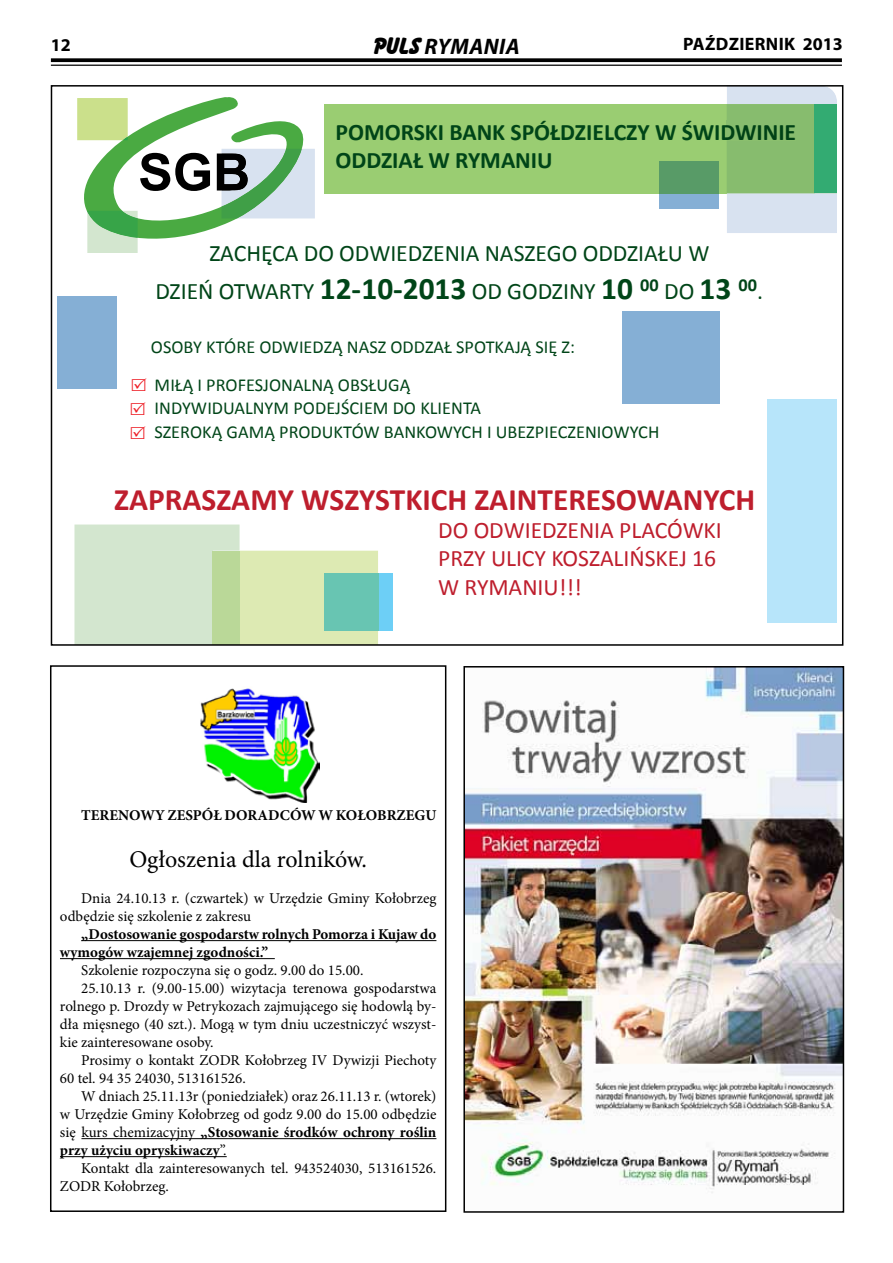
<style>
.page{position:relative;width:893px;height:1263px;background:#fff}
.page>*{position:absolute;margin:0;border:0;box-sizing:border-box;transform-origin:0 0}
.t1{font:700 31.35px "Calibri";color:#be1e2d}
.t2{font:24px "Minion Pro";color:#000}
.t3{font:23.7px/37.7px "Calibri";letter-spacing:-.005em;color:#004518;text-align:center}
.t4{font:23.7px/28.3px "Calibri";letter-spacing:-.005em;color:#be1e2d}
.t5{font:700 23.7px "Calibri";color:#004116}
.t6{font:700 23.7px "Calibri";color:#004518}
.t7{font:italic 700 22.5px "Myriad Pro";letter-spacing:.02em;color:#000}
.t8{font:18.3px/37.7px "Calibri";color:#004518}
.t9{font:700 18px "Myriad Pro";letter-spacing:.02em;color:#000}
.t10{font:15px/18px "Minion Pro";color:#000}
.t11{font:700 15px/18px "Minion Pro";color:#000}
.s1{font-family:"Bassoon";font-style:normal;font-size:21px}
.s2{font-weight:700;font-size:31.35px}
.s3{font-weight:400}
</style>
<div class="page">
<svg style="left:51px;top:58px;width:791px;height:4px;background:#151515"></svg>
<hr style="left:51px;top:65px;width:791px;height:1px;background:#000">
<div style="left:325px;top:104px;width:512px;height:89px;background:#9acd72"></div>
<div style="left:378px;top:573px;width:14px;height:57px;background:#6dcff6"></div>
<svg style="left:727px;top:88px;width:110px;height:145px;background:#adcead"></svg>
<div style="left:726px;top:120px;width:70px;height:20px;background:#87bc6e"></div>
<div style="left:815px;top:104px;width:22px;height:89px;background:#33ab72"></div>
<div style="left:659px;top:193px;width:60px;height:16px;background:#85afd5"></div>
<div style="left:659px;top:161px;width:60px;height:32px;background:#589b67"></div>
<svg style="left:77px;top:97px;width:238px;height:156px"></svg>
<div style="left:767px;top:400px;width:70px;height:223px;background:#b7e5fa"></div>
<div style="left:57px;top:296px;width:60px;height:92px;background:#85afd5"></div>
<svg style="left:74px;top:524px;width:304px;height:119px;background:#d0e6c9"></svg>
<div style="left:213px;top:551px;width:27px;height:94px;background:#bad898"></div>
<div style="left:622px;top:312px;width:97px;height:92px;background:#85afd5"></div>
<img style="left:466px;top:669px;width:375px;height:524px">
<div style="left:463px;top:666px;width:381px;height:547px;border:2px solid #000"></div>
<hr style="left:81px;top:940px;width:355px;height:1px;background:#000">
<hr style="left:60px;top:958px;width:215px;height:1px;background:#000">
<hr style="left:81px;top:1138px;width:355px;height:1px;background:#000">
<hr style="left:60px;top:1156px;width:167px;height:1px;background:#000">
<img style="left:200px;top:688px;width:119px;height:114px">
<div style="left:50px;top:665px;width:396px;height:547px;border:2px solid #000"></div>
<p class="t9" style="left:51px;top:33px;width:21px">12</p>
<h3 class="t7" style="left:371px;top:32px;width:150px"><span class="s1">Puls</span> RYMANIA</h3>
<p class="t9" style="left:683px;top:33px;width:161px">PAŹDZIERNIK 2013</p>
<h3 class="t5" style="left:336px;top:117px;width:462px">POMORSKI BANK SPÓŁDZIELCZY W ŚWIDWINIE</h3>
<h3 class="t6" style="left:336px;top:145px;width:218px">ODDZIAŁ W RYMANIU</h3>
<h3 class="t3" style="left:155px;top:234px;width:609px">ZACHĘCA DO ODWIEDZENIA NASZEGO ODDZIAŁU W<br>DZIEŃ OTWARTY <span class="s2">12-10-2013</span> OD GODZINY <span class="s2">10</span> <sup>00</sup> DO <span class="s2">13</span> <sup>00</sup>.</h3>
<p class="t8" style="left:151px;top:328px;width:426px">OSOBY KTÓRE ODWIEDZĄ NASZ ODDZAŁ SPOTKAJĄ SIĘ Z:<br>MIŁĄ I PROFESJONALNĄ OBSŁUGĄ</p>
<p class="t8" style="left:154px;top:396px;width:507px;line-height:24.2px">INDYWIDUALNYM PODEJŚCIEM DO KLIENTA<br>SZEROKĄ GAMĄ PRODUKTÓW BANKOWYCH I UBEZPIECZENIOWYCH</p>
<h1 class="t1" style="left:114px;top:479px;width:642px">ZAPRASZAMY WSZYSTKICH ZAINTERESOWANYCH</h1>
<h3 class="t4" style="left:438px;top:516px;width:285px">DO ODWIEDZENIA PLACÓWKI<br>PRZY ULICY KOSZALIŃSKEJ 16<br>W RYMANIU!!!</h3>
<p class="t11" style="left:81px;top:806px;width:357px">TERENOWY ZESPÓŁ DORADCÓW W KOŁOBRZEGU</p>
<h2 class="t2" style="left:129px;top:843px;width:239px">Ogłoszenia dla rolników.</h2>
<p class="t10" style="left:60px;top:889px;width:378px;text-indent:21px">Dnia 24.10.13 r. (czwartek) w Urzędzie Gminy Kołobrzeg odbędzie się szkolenie z zakresu</p>
<p class="t11" style="left:60px;top:925px;width:378px;text-indent:21px">„Dostosowanie gospodarstw rolnych Pomorza i Kujaw do wymogów wzajemnej zgodności.”</p>
<p class="t10" style="left:81px;top:961px;width:284px">Szkolenie rozpoczyna się o godz. 9.00 do 15.00.</p>
<p class="t10" style="left:81px;top:979px;width:357px">25.10.13 r. (9.00-15.00) wizytacja terenowa gospodarstwa</p>
<p class="t10" style="left:60px;top:997px;width:378px">rolnego p. Drozdy w Petrykozach zajmującego się hodowlą by-</p>
<p class="t10" style="left:60px;top:1015px;width:378px">dła mięsnego (40 szt.). Mogą w tym dniu uczestniczyć wszyst-</p>
<p class="t10" style="left:60px;top:1033px;width:155px">kie zainteresowane osoby.</p>
<p class="t10" style="left:81px;top:1051px;width:357px">Prosimy o kontakt ZODR Kołobrzeg IV Dywizji Piechoty</p>
<p class="t10" style="left:60px;top:1069px;width:187px">60 tel. 94 35 24030, 513161526.</p>
<p class="t10" style="left:81px;top:1087px;width:357px">W dniach 25.11.13r (poniedziałek) oraz 26.11.13 r. (wtorek)</p>
<p class="t10" style="left:60px;top:1105px;width:378px">w Urzędzie Gminy Kołobrzeg od godz 9.00 do 15.00 odbędzie</p>
<p class="t11" style="left:60px;top:1123px;width:378px"><span class="s3">się kurs chemizacyjny</span> „Stosowanie środków ochrony roślin</p>
<p class="t11" style="left:60px;top:1141px;width:168px">przy użyciu opryskiwaczy<span class="s3">”.</span></p>
<p class="t10" style="left:81px;top:1159px;width:357px">Kontakt dla zainteresowanych tel. 943524030, 513161526.</p>
<p class="t10" style="left:60px;top:1177px;width:110px">ZODR Kołobrzeg.</p>
</div>
